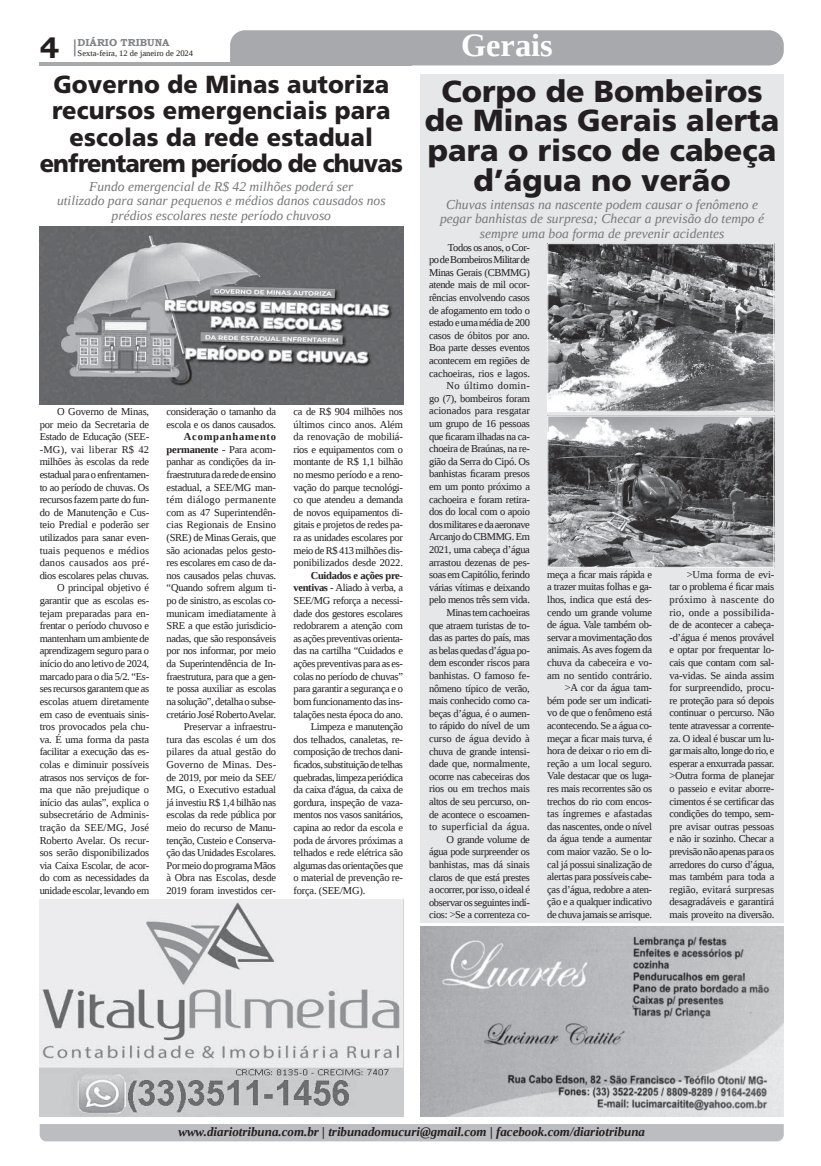
<style>
.page{position:relative;width:821px;height:1166px;background:#fff}
.page>*{position:absolute;margin:0;border:0;box-sizing:border-box;transform-origin:0 0}
.t1{font:700 32.38px "Liberation Serif";color:#fff}
.t2{font:900 30.36px/29.7px "Frutiger LT Std";color:#231f20;text-align:center}
.t3{font:700 29.31px "Bookman Old Style";color:#231f20}
.t4{font:900 24.68px/26.5px "Frutiger LT Std";letter-spacing:.005em;color:#231f20;text-align:center;scale:.96 1}
.t5{font:italic 13.56px/14.9px "Liberation Serif";color:#76787b;text-align:center}
.t6{font:italic 700 12.95px "Liberation Serif";color:#231f20}
.t7{font:10.5px/12.6px "Liberation Serif";letter-spacing:-.03em;color:#231f20;text-align:right}
.t8{font:700 10.5px "Liberation Serif";letter-spacing:-.03em;color:#231f20}
.t9{font:700 10.06px "Bookman Old Style";color:#808285}
.t10{font:8.4px "Liberation Serif";color:#231f20}
.s1{font-weight:700}
</style>
<div class="page">
<svg style="left:74px;top:39px;width:2px;height:17px"></svg>
<hr style="left:40px;top:62px;width:372px;height:3px;background:#a8a9ad">
<div style="left:230px;top:30px;width:554px;height:35px;background:#a8a9ad"></div>
<div style="left:40px;top:1124px;width:744px;height:17px;background:#bcbdc0"></div>
<div style="left:420px;top:74px;width:364px;height:849px;background:#e6e7e9"></div>
<img style="left:420px;top:927px;width:364px;height:189px">
<img style="left:40px;top:227px;width:363px;height:177px">
<img style="left:549px;top:245px;width:223px;height:165px">
<div style="left:547px;top:243px;width:227px;height:169px;border:1px solid #fff"></div>
<img style="left:549px;top:418px;width:223px;height:148px">
<div style="left:547px;top:416px;width:227px;height:152px;border:1px solid #fff"></div>
<img style="left:40px;top:899px;width:363px;height:217px">
<h3 class="t3" style="left:40px;top:27px;width:21px">4</h3>
<p class="t9" style="left:78px;top:35px;width:93px">DIÁRIO TRIBUNA</p>
<p class="t10" style="left:78px;top:48px;width:117px">Sexta-feira, 12 de janeiro de 2024</p>
<h3 class="t4" style="left:40px;top:71px;width:380px">Governo de Minas autoriza recursos emergenciais para escolas da rede estadual enfrentarem período de chuvas</h3>
<p class="t5" style="left:57px;top:178px;width:330px">Fundo emergencial de R$ 42 milhões poderá ser<br>utilizado para sanar pequenos e médios danos causados nos prédios escolares neste período chuvoso</p>
<p class="t7" style="left:40px;top:405px;width:111px">O Governo de Minas,<br>por meio da Secretaria de<br>Estado de Educação (SEE--MG), vai liberar R$ 42 milhões às escolas da rede estadual para o enfrentamen&shy;to ao período de chuvas. Os recursos fazem parte do fun&shy;do de Manutenção e Cus&shy;teio Predial e poderão ser utilizados para sanar even&shy;tuais pequenos e médios danos causados aos pré&shy;dios escolares pelas chuvas.<br>O principal objetivo é garantir que as escolas es&shy;tejam preparadas para en&shy;frentar o período chuvoso e mantenham um ambiente de aprendizagem seguro para o início do ano letivo de 2024, marcado para o dia 5/2. “Es&shy;ses recursos garantem que as escolas atuem diretamente em caso de eventuais sinis&shy;tros provocados pela chu&shy;va. É uma forma da pasta facilitar a execução das es&shy;colas e diminuir possíveis atrasos nos serviços de for&shy;ma que não prejudique o início das aulas”, explica o subsecretário de Adminis&shy;tração da SEE/MG, José<br>Roberto Avelar. Os recur&shy;sos serão disponibilizados via Caixa Escolar, de acor&shy;do com as necessidades da unidade escolar, levando em</p>
<p class="t7" style="left:167px;top:405px;width:111px;text-align:left">consideração o tamanho da escola e os danos causados.</p>
<p class="t7" style="left:167px;top:430px;width:111px"><span class="s1">Acompanhamento permanente</span> - Para acom&shy;panhar as condições da in&shy;fraestrutura da rede de ensino estadual, a SEE/MG man&shy;tém diálogo permanente com as 47 Superintendên&shy;cias Regionais de Ensino (SRE) de Minas Gerais, que são acionadas pelos gesto&shy;res escolares em caso de da&shy;nos causados pelas chuvas. “Quando sofrem algum ti&shy;po de sinistro, as escolas co&shy;municam imediatamente à<br>SRE a que estão jurisdicio&shy;nadas, que são responsáveis por nos informar, por meio da Superintendência de In&shy;fraestrutura, para que a gen&shy;te possa auxiliar as escolas na solução”, detalha o subse&shy;cretário José Roberto Avelar.<br>Preservar a infraestru&shy;tura das escolas é um dos pilares da atual gestão do<br>Governo de Minas. Des&shy;de 2019, por meio da SEE/<br>MG, o Executivo estadual já investiu R$ 1,4 bilhão nas escolas da rede pública por meio do recurso de Manu&shy;tenção, Custeio e Conserva&shy;ção das Unidades Escolares.<br>Por meio do programa Mãos à Obra nas Escolas, desde<br>2019 foram investidos cer-</p>
<p class="t7" style="left:293px;top:405px;width:111px;text-align:justify">ca de R$ 904 milhões nos últimos cinco anos. Além da renovação de mobiliá&shy;rios e equipamentos com o montante de R$ 1,1 bilhão no mesmo período e a reno&shy;vação do parque tecnológi&shy;co que atendeu a demanda de novos equipamentos di&shy;gitais e projetos de redes pa&shy;ra as unidades escolares por meio de R$ 413 milhões dis&shy;ponibilizados desde 2022.</p>
<p class="t8" style="left:311px;top:568px;width:94px">Cuidados e ações pre-</p>
<p class="t7" style="left:293px;top:581px;width:111px"><span class="s1">ventivas</span> - Aliado à verba, a</p>
<p class="t7" style="left:293px;top:594px;width:111px">SEE/MG reforça a necessi-</p>
<p class="t7" style="left:293px;top:607px;width:111px">dade dos gestores escolares</p>
<p class="t7" style="left:293px;top:619px;width:111px">redobrarem a atenção com</p>
<p class="t7" style="left:293px;top:632px;width:111px">as ações preventivas orienta-</p>
<p class="t7" style="left:293px;top:644px;width:111px">das na cartilha “Cuidados e</p>
<p class="t7" style="left:293px;top:657px;width:111px">ações preventivas para as es-</p>
<p class="t7" style="left:293px;top:670px;width:111px">colas no período de chuvas”</p>
<p class="t7" style="left:293px;top:682px;width:111px">para garantir a segurança e o</p>
<p class="t7" style="left:293px;top:695px;width:111px">bom funcionamento das ins-</p>
<p class="t7" style="left:293px;top:707px;width:111px">talações nesta época do ano.</p>
<p class="t7" style="left:311px;top:720px;width:94px">Limpeza e manutenção</p>
<p class="t7" style="left:293px;top:733px;width:111px">dos telhados, canaletas, re-</p>
<p class="t7" style="left:293px;top:745px;width:111px">composição de trechos dani-</p>
<p class="t7" style="left:293px;top:758px;width:111px">ficados, substituição de telhas</p>
<p class="t7" style="left:293px;top:770px;width:111px">quebradas, limpeza periódica</p>
<p class="t7" style="left:293px;top:783px;width:111px">da caixa d'água, da caixa de</p>
<p class="t7" style="left:293px;top:796px;width:111px">gordura, inspeção de vaza-</p>
<p class="t7" style="left:293px;top:808px;width:111px">mentos nos vasos sanitários,</p>
<p class="t7" style="left:293px;top:821px;width:111px">capina ao redor da escola e</p>
<p class="t7" style="left:293px;top:833px;width:111px">poda de árvores próximas a</p>
<p class="t7" style="left:293px;top:846px;width:111px">telhados e rede elétrica são</p>
<p class="t7" style="left:293px;top:859px;width:111px">algumas das orientações que</p>
<p class="t7" style="left:293px;top:871px;width:111px">o material de prevenção re-</p>
<p class="t7" style="left:293px;top:884px;width:73px">força. (SEE/MG).</p>
<h1 class="t1" style="left:461px;top:24px;width:93px">Gerais</h1>
<h2 class="t2" style="left:425px;top:76px;width:356px">Corpo de Bombeiros de Minas Gerais alerta para o risco de cabeça d’água no verão</h2>
<p class="t5" style="left:440px;top:196px;width:326px">Chuvas intensas na nascente podem causar o fenômeno e pegar banhistas de surpresa; Checar a previsão do tempo é sempre uma boa forma de prevenir acidentes</p>
<p class="t7" style="left:429px;top:241px;width:102px">Todos os anos, o Cor-<br>po de Bombeiros Militar de<br>Minas Gerais (CBMMG) atende mais de mil ocor&shy;rências envolvendo casos de afogamento em todo o estado e uma média de 200 casos de óbitos por ano.<br>Boa parte desses eventos acontecem em regiões de cachoeiras, rios e lagos.<br>No último domin-<br>go (7), bombeiros foram acionados para resgatar um grupo de 16 pessoas que ficaram ilhadas na ca&shy;choeira de Braúnas, na re&shy;gião da Serra do Cipó. Os banhistas ficaram presos em um ponto próximo a cachoeira e foram retira&shy;dos do local com o apoio dos militares e da aeronave<br>Arcanjo do CBMMG. Em<br>2021, uma cabeça d’água arrastou dezenas de pes&shy;soas em Capitólio, ferindo várias vítimas e deixando pelo menos três sem vida.<br>Minas tem cachoeiras<br>que atraem turistas de to&shy;das as partes do país, mas as belas quedas d’água po&shy;dem esconder riscos para banhistas. O famoso fe&shy;nômeno típico de verão, mais conhecido como ca&shy;beças d’água, é o aumen&shy;to rápido do nível de um curso de água devido à chuva de grande intensi&shy;dade que, normalmente, ocorre nas cabeceiras dos rios ou em trechos mais altos de seu percurso, on&shy;de acontece o escoamen&shy;to superficial da água.<br>O grande volume de água pode surpreender os banhistas, mas dá sinais claros de que está prestes a ocorrer, por isso, o ideal é observar os seguintes indí&shy;cios: &gt;Se a correnteza co-</p>
<p class="t7" style="left:547px;top:568px;width:106px">meça a ficar mais rápida e a trazer muitas folhas e ga&shy;lhos, indica que está des&shy;cendo um grande volume de água. Vale também ob&shy;servar a movimentação dos animais. As aves fogem da chuva da cabeceira e vo&shy;am no sentido contrário. &gt;A cor da água tam&shy;bém pode ser um indicati&shy;vo de que o fenômeno está acontecendo. Se a água co&shy;meçar a ficar mais turva, é hora de deixar o rio em di&shy;reção a um local seguro.<br>Vale destacar que os luga&shy;res mais recorrentes são os trechos do rio com encos&shy;tas íngremes e afastadas das nascentes, onde o nível da água tende a aumentar com maior vazão. Se o lo&shy;cal já possui sinalização de alertas para possíveis cabe&shy;ças d’água, redobre a aten&shy;ção e a qualquer indicativo de chuva jamais se arrisque.</p>
<p class="t7" style="left:669px;top:568px;width:106px;text-align:justify;text-indent:17px">&gt;Uma forma de evi&shy;tar o problema é ficar mais próximo à nascente do rio, onde a possibilida&shy;de de acontecer a cabeça--d’água é menos provável e optar por frequentar lo&shy;cais que contam com sal&shy;va-vidas. Se ainda assim for surpreendido, procu&shy;re proteção para só depois continuar o percurso. Não tente atravessar a corrente&shy;za. O ideal é buscar um lu&shy;gar mais alto, longe do rio, e esperar a enxurrada passar. &gt;Outra forma de planejar o passeio e evitar aborre&shy;cimentos é se certificar das condições do tempo, sem&shy;pre avisar outras pessoas e não ir sozinho. Checar a previsão não apenas para os arredores do curso d’água, mas também para toda a região, evitará surpresas desagradáveis e garantirá mais proveito na diversão.</p>
<p class="t6" style="left:178px;top:1123px;width:468px">www.diariotribuna.com.br | tribunadomucuri@gmail.com | facebook.com/diariotribuna</p>
</div>
